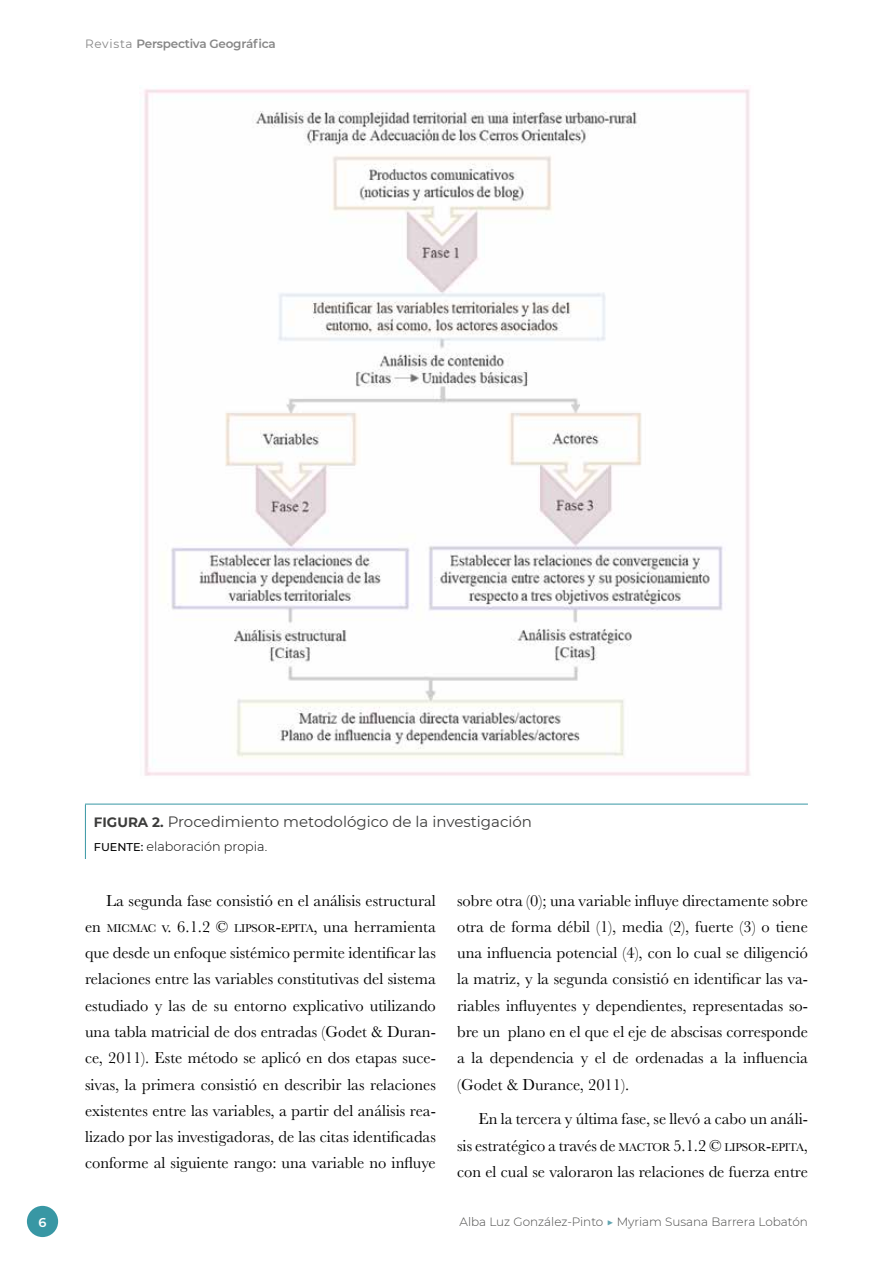
<style>
.page{position:relative;width:893px;height:1263px;background:#fff}
.page>*{position:absolute;margin:0;border:0;box-sizing:border-box;transform-origin:0 0}
.t1{font:16.5px/26.2px "Baskerville";color:#000;text-align:justify}
.t2{font:15px "Montserrat";color:#3c3c3b}
.t3{font:300 12.75px "Montserrat";color:#000}
.t4{font:600 12.75px "Montserrat";color:#fff}
.t5{font:300 12px "Montserrat";color:#4a4a49}
.t6{font:600 12px "Montserrat";letter-spacing:-.02em;color:#878787}
.s1{font-weight:400}
.s2{font-weight:700;font-size:13.5px}
.s3{font-weight:500;font-size:11.25px}
.s4{font-size:11.7px}
.s5{color:#62a5b1}
</style>
<div class="page">
<div style="left:27px;top:1206px;width:31px;height:31px;background:#3897a4;border-radius:50%"></div>
<hr style="left:85px;top:804px;width:723px;height:1px;background:#3897a4">
<hr style="left:85px;top:804px;width:1px;height:55px;background:#3897a4">
<img style="left:144px;top:89px;width:606px;height:687px">
<p class="t6" style="left:85px;top:36px;width:192px"><span class="s1">Revista</span> Perspectiva Geográfica</p>
<p class="t2" style="left:94px;top:811px;width:440px"><span class="s2">FIGURA 2.</span> Procedimiento metodológico de la investigación</p>
<p class="t3" style="left:94px;top:837px;width:175px"><span class="s3">FUENTE:</span> elaboración propia.</p>
<p class="t1" style="left:85px;top:887px;width:352px;text-indent:21px">La segunda fase consistió en el análisis estructural en <span class="s4">MICMAC</span> v. 6.1.2 © <span class="s4">LIPSOR</span>-<span class="s4">EPITA</span>, una herramienta que desde un enfoque sistémico permite identificar las relaciones entre las variables constitutivas del sistema estudiado y las de su entorno explicativo utilizando una tabla matricial de dos entradas (Godet &amp; Duran&shy;ce, 2011). Este método se aplicó en dos etapas suce&shy;sivas, la primera consistió en describir las relaciones existentes entre las variables, a partir del análisis rea&shy;lizado por las investigadoras, de las citas identificadas conforme al siguiente rango: una variable no influye</p>
<p class="t1" style="left:457px;top:887px;width:352px">sobre otra (0); una variable influye directamente sobre otra de forma débil (1), media (2), fuerte (3) o tiene una influencia potencial (4), con lo cual se diligenció la matriz, y la segunda consistió en identificar las va&shy;riables influyentes y dependientes, representadas so&shy;bre un plano en el que el eje de abscisas corresponde a la dependencia y el de ordenadas a la influencia (Godet &amp; Durance, 2011).</p>
<p class="t1" style="left:457px;top:1106px;width:352px;text-indent:21px">En la tercera y última fase, se llevó a cabo un análi&shy;sis estratégico a través de <span class="s4">MACTOR</span> 5.1.2 © <span class="s4">LIPSOR</span>-<span class="s4">EPITA</span>, con el cual se valoraron las relaciones de fuerza entre</p>
<p class="t4" style="left:39px;top:1213px;width:9px">6</p>
<p class="t5" style="left:460px;top:1214px;width:350px">Alba Luz González-Pinto <span class="s5">▶</span> Myriam Susana Barrera Lobatón</p>
</div>
